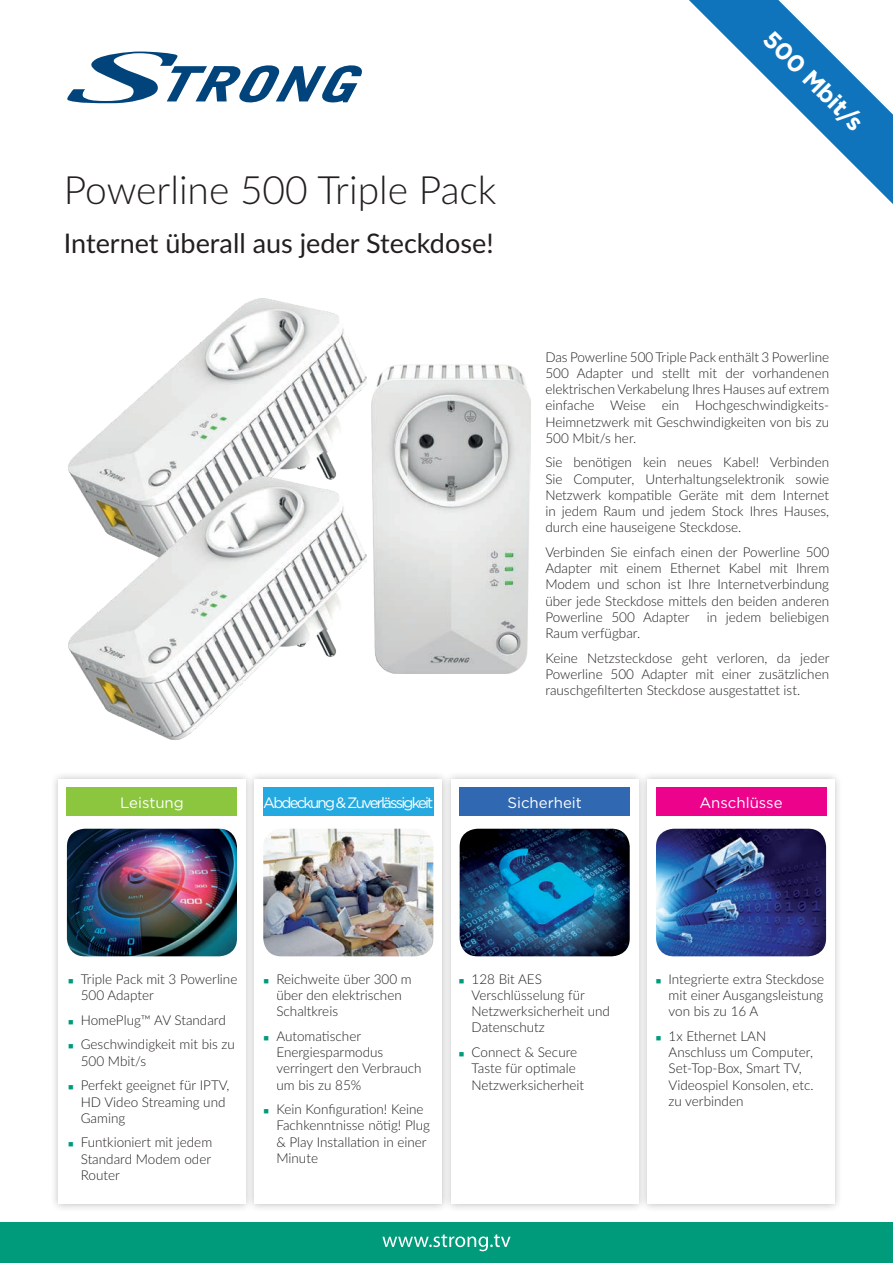
<style>
.page{position:relative;width:893px;height:1263px;background:#fff}
.page>*{position:absolute;margin:0;border:0;box-sizing:border-box;transform-origin:0 0}
.t1{font:300 39px "Lato";color:#231f20}
.t2{font:27px "Lato";color:#231f20}
.t3{font:700 24px "Gotham";color:#fff}
.t4{font:15px "Gotham";letter-spacing:-.01em;color:#fff}
.t5{font:15px "Gotham";letter-spacing:-.12em;color:#fff}
.t6{font:300 13.5px/16.2px "Lato";color:#231f20}
</style>
<div class="page">
<svg style="left:67px;top:52px;width:295px;height:52px"></svg>
<svg style="left:689px;top:0;width:204px;height:204px"></svg>
<div style="left:50px;top:771px;width:204px;height:441px;background:#231f20;opacity:.3"></div>
<div style="left:58px;top:779px;width:187px;height:425px;background:#fff"></div>
<div style="left:246px;top:771px;width:204px;height:441px;background:#231f20;opacity:.3"></div>
<div style="left:255px;top:779px;width:187px;height:425px;background:#fff"></div>
<div style="left:443px;top:771px;width:204px;height:441px;background:#231f20;opacity:.3"></div>
<div style="left:451px;top:779px;width:187px;height:425px;background:#fff"></div>
<div style="left:639px;top:771px;width:204px;height:441px;background:#231f20;opacity:.3"></div>
<div style="left:647px;top:779px;width:188px;height:425px;background:#fff"></div>
<img style="left:67px;top:829px;width:170px;height:127px">
<img style="left:656px;top:829px;width:170px;height:127px">
<img style="left:460px;top:829px;width:170px;height:127px">
<img style="left:263px;top:829px;width:170px;height:127px">
<svg style="left:68px;top:298px;width:463px;height:442px"></svg>
<div style="left:0;top:1222px;width:893px;height:41px;background:#009b7a"></div>
<svg style="left:382px;top:1234px;width:129px;height:17px"></svg>
<div style="left:67px;top:787px;width:170px;height:29px;background:#8bc63e"></div>
<div style="left:263px;top:787px;width:170px;height:29px;background:#24aae1"></div>
<div style="left:460px;top:787px;width:170px;height:29px;background:#3068b2"></div>
<div style="left:656px;top:787px;width:170px;height:29px;background:#ed028c"></div>
<h1 class="t1" style="left:64px;top:162px;width:434px">Powerline 500 Triple Pack</h1>
<h2 class="t2" style="left:64px;top:224px;width:431px">Internet überall aus jeder Steckdose!</h2>
<h3 class="t3" style="left:779px;top:24px;width:132px;rotate:45deg">500 Mbit/s</h3>
<p class="t6" style="left:545px;top:348px;width:285px;text-align:justify">Das Powerline 500 Triple Pack enthält 3 Powerline 500 Adapter und stellt mit der vorhandenen elektrischen Verkabelung Ihres Hauses auf extrem einfache Weise ein Hochgeschwindigkeits-Heimnetzwerk mit Geschwindigkeiten von bis zu 500 Mbit/s her.</p>
<p class="t6" style="left:545px;top:454px;width:285px;text-align:justify">Sie benötigen kein neues Kabel! Verbinden Sie Computer, Unterhaltungselektronik sowie Netzwerk kompatible Geräte mit dem Internet in jedem Raum und jedem Stock Ihres Hauses, durch eine hauseigene Steckdose.</p>
<p class="t6" style="left:545px;top:543px;width:285px;text-align:justify">Verbinden Sie einfach einen der Powerline 500<br>Adapter mit einem Ethernet Kabel mit Ihrem Modem und schon ist Ihre Internetverbindung über jede Steckdose mittels den beiden anderen Powerline 500 Adapter</p>
<p class="t6" style="left:707px;top:608px;width:124px">in jedem beliebigen</p>
<p class="t6" style="left:545px;top:620px;width:286px;line-height:24.8px">Raum verfügbar.<br>Keine Netzsteckdose geht verloren, da jeder</p>
<p class="t6" style="left:545px;top:665px;width:285px">Powerline 500 Adapter mit einer zusätzlichen rauschgefilterten Steckdose ausgestattet ist.</p>
<p class="t4" style="left:120px;top:793px;width:65px">Leistung</p>
<p class="t5" style="left:263px;top:793px;width:171px">Abdeckung &amp; Zuverlässigkeit</p>
<p class="t4" style="left:507px;top:793px;width:76px">Sicherheit</p>
<p class="t4" style="left:699px;top:793px;width:85px">Anschlüsse</p>
<p class="t6" style="left:81px;top:970px;width:158px">Triple Pack mit 3 Powerline<br>500 Adapter</p>
<p class="t6" style="left:81px;top:1007px;width:156px;line-height:24.8px">HomePlug™ AV Standard<br>Geschwindigkeit mit bis zu</p>
<p class="t6" style="left:81px;top:1048px;width:150px;line-height:24.8px">500 Mbit/s<br>Perfekt geeignet für IPTV,</p>
<p class="t6" style="left:81px;top:1093px;width:146px">HD Video Streaming und<br>Gaming</p>
<p class="t6" style="left:81px;top:1134px;width:133px;text-align:justify">Funtkioniert mit jedem Standard Modem oder Router</p>
<p class="t6" style="left:276px;top:970px;width:137px">Reichweite über 300 m über den elektrischen<br>Schaltkreis</p>
<p class="t6" style="left:276px;top:1027px;width:147px">Automatischer<br>Energiesparmodus verringert den Verbrauch um bis zu 85%</p>
<p class="t6" style="left:276px;top:1101px;width:155px">Kein Konfiguration! Keine<br>Fachkenntnisse nötig! Plug &amp; Play Installation in einer<br>Minute</p>
<p class="t6" style="left:472px;top:970px;width:140px">128 Bit AES<br>Verschlüsselung für<br>Netzwerksicherheit und<br>Datenschutz</p>
<p class="t6" style="left:472px;top:1044px;width:114px">Connect &amp; Secure<br>Taste für optimale<br>Netzwerksicherheit</p>
<p class="t6" style="left:668px;top:970px;width:157px;text-align:justify">Integrierte extra Steckdose mit einer Ausgangsleistung von bis zu 16 A</p>
<p class="t6" style="left:668px;top:1027px;width:147px">1x Ethernet LAN<br>Anschluss um Computer,<br>Set-Top-Box, Smart TV,<br>Videospiel Konsolen, etc. zu verbinden</p>
</div>
